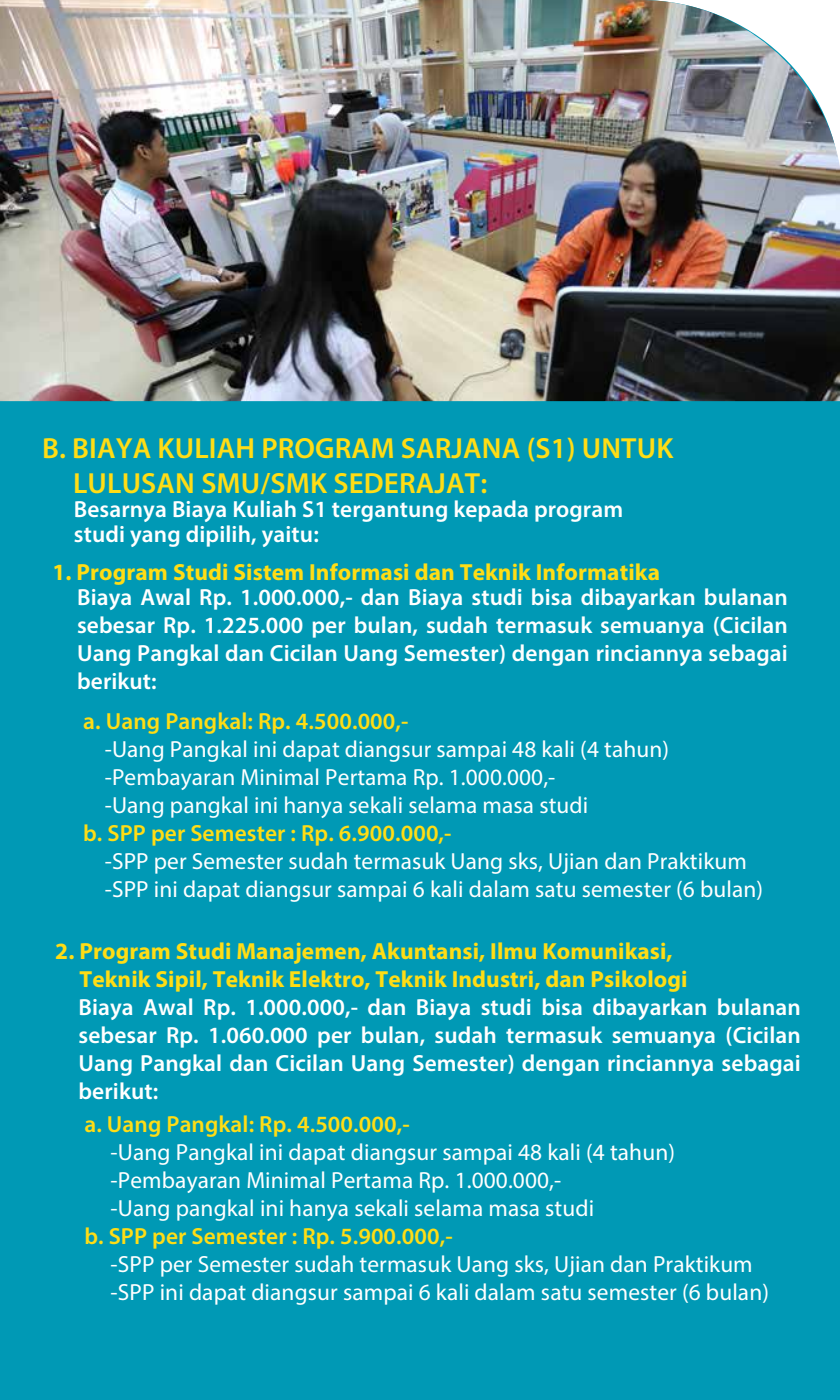
<style>
.page{position:relative;width:840px;height:1400px;background:#fff}
.page>*{position:absolute;margin:0;border:0;box-sizing:border-box;transform-origin:0 0}
.t1{font:600 29.22px/35px "Myriad Pro";letter-spacing:.005em;color:#ffdd15}
.t2{font:23.28px/28px "Myriad Pro";letter-spacing:.005em;color:#fff}
.t3{font:600 23.28px/28px "Myriad Pro";letter-spacing:.005em;color:#fff;text-align:justify}
.t4{font:700 23.28px/28px "Myriad Pro";letter-spacing:.005em;color:#ffdd15}
.t5{font:600 23.28px "Myriad Pro";letter-spacing:.005em;color:#ffdd15}
</style>
<div class="page">
<div style="left:0;top:401px;width:840px;height:999px;background:#0099b5"></div>
<img style="left:0;top:0;width:840px;height:401px">
<p class="t1" style="left:73px;top:430px;width:602px;text-indent:-31px">B. BIAYA KULIAH PROGRAM SARJANA (S1) UNTUK<br>LULUSAN SMU/SMK SEDERAJAT:</p>
<p class="t3" style="left:74px;top:496px;width:551px;line-height:25px">Besarnya Biaya Kuliah S1 tergantung kepada program studi yang dipilih, yaitu:</p>
<p class="t4" style="left:52px;top:558px;width:609px">1. Program Studi Sistem Informasi dan Teknik Informatika</p>
<p class="t3" style="left:77px;top:583px;width:712px">Biaya Awal Rp. 1.000.000,- dan Biaya studi bisa dibayarkan bulanan sebesar Rp. 1.225.000 per bulan, sudah termasuk semuanya (Cicilan Uang Pangkal dan Cicilan Uang Semester) dengan rinciannya sebagai berikut:</p>
<p class="t5" style="left:83px;top:707px;width:327px">a. Uang Pangkal: Rp. 4.500.000,-</p>
<p class="t2" style="left:105px;top:735px;width:566px">-Uang Pangkal ini dapat diangsur sampai 48 kali (4 tahun) -Pembayaran Minimal Pertama Rp. 1.000.000,-<br>-Uang pangkal ini hanya sekali selama masa studi</p>
<p class="t5" style="left:83px;top:819px;width:370px">b. SPP per Semester : Rp. 6.900.000,-</p>
<p class="t2" style="left:105px;top:847px;width:660px">-SPP per Semester sudah termasuk Uang sks, Ujian dan Praktikum -SPP ini dapat diangsur sampai 6 kali dalam satu semester (6 bulan)</p>
<p class="t4" style="left:79px;top:936px;width:610px;text-indent:-24px">2. Program Studi Manajemen, Akuntansi, Ilmu Komunikasi,<br>Teknik Sipil, Teknik Elektro, Teknik Industri, dan Psikologi</p>
<p class="t3" style="left:79px;top:993px;width:724px">Biaya Awal Rp. 1.000.000,- dan Biaya studi bisa dibayarkan bulanan sebesar Rp. 1.060.000 per bulan, sudah termasuk semuanya (Cicilan Uang Pangkal dan Cicilan Uang Semester) dengan rinciannya sebagai berikut:</p>
<p class="t5" style="left:84px;top:1109px;width:327px">a. Uang Pangkal: Rp. 4.500.000,-</p>
<p class="t2" style="left:111px;top:1138px;width:566px">-Uang Pangkal ini dapat diangsur sampai 48 kali (4 tahun) -Pembayaran Minimal Pertama Rp. 1.000.000,-<br>-Uang pangkal ini hanya sekali selama masa studi</p>
<p class="t5" style="left:84px;top:1221px;width:370px">b. SPP per Semester : Rp. 5.900.000,-</p>
<p class="t2" style="left:111px;top:1250px;width:660px">-SPP per Semester sudah termasuk Uang sks, Ujian dan Praktikum -SPP ini dapat diangsur sampai 6 kali dalam satu semester (6 bulan)</p>
</div>
